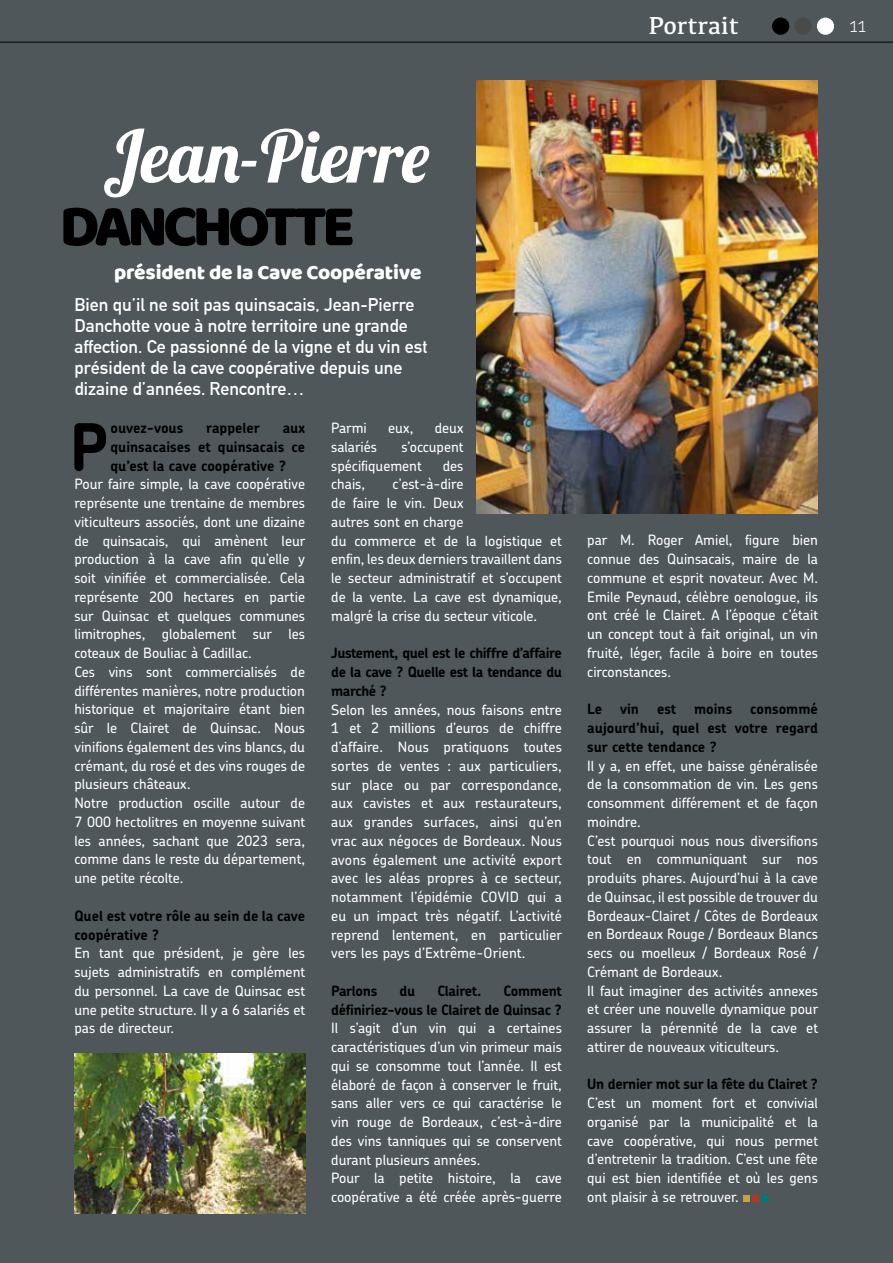
<style>
.page{position:relative;width:893px;height:1263px;background:#4f575b}
.page>*{position:absolute;margin:0;border:0;box-sizing:border-box;transform-origin:0 0}
.t1{font:72px "Lobster 1.4";letter-spacing:.01em;color:#fff}
.t2{font:700 65.1px "Chevin Pro";color:#000}
.t3{font:60px "Baloo";letter-spacing:-.08em;color:#000}
.t4{font:25.5px "Kefa";color:#fff}
.t5{font:21px "Baloo";letter-spacing:-.01em;color:#fff}
.t6{font:700 18px/21px "DIN Alternate";color:#fff}
.t7{font:300 15px "Chevin Pro";color:#fff}
.t8{font:500 14.25px/18.8px "Chevin Pro";color:#fff}
.t9{font:700 14.25px/18.8px "Chevin Pro";letter-spacing:-.015em;color:#000;text-align:justify}
</style>
<div class="page">
<div style="left:772px;top:18px;width:17px;height:17px;background:#000;border-radius:50%"></div>
<div style="left:794px;top:18px;width:18px;height:17px;background:#4a4a49;border-radius:50%"></div>
<div style="left:817px;top:18px;width:17px;height:17px;background:#fff;border-radius:50%"></div>
<img style="left:476px;top:80px;width:342px;height:433px">
<svg style="left:743px;top:1195px;width:24px;height:6px"></svg>
<img style="left:74px;top:1054px;width:231px;height:159px">
<hr style="left:0;top:42px;width:893px;height:1px;background:#000">
<h3 class="t4" style="left:648px;top:9px;width:92px">Portrait</h3>
<p class="t7" style="left:850px;top:17px;width:18px">11</p>
<h1 class="t1" style="left:103px;top:111px;width:328px">Jean-Pierre</h1>
<h3 class="t3" style="left:60px;top:189px;width:297px">DANCHOTTE</h3>
<h3 class="t5" style="left:114px;top:259px;width:309px">président de la Cave Coopérative</h3>
<p class="t6" style="left:74px;top:293px;width:355px">Bien qu’il ne soit pas quinsacais, Jean-Pierre Danchotte voue à notre territoire une grande affection. Ce passionné de la vigne et du vin est président de la cave coopérative depuis une dizaine d’années. Rencontre…</p>
<h2 class="t2" style="left:69px;top:404px;width:41px">P</h2>
<p class="t9" style="left:110px;top:418px;width:74px">ouvez-vous</p>
<p class="t9" style="left:206px;top:418px;width:55px">rappeler</p>
<p class="t8" style="left:331px;top:418px;width:37px">Parmi</p>
<p class="t8" style="left:388px;top:418px;width:27px">eux,</p>
<p class="t8" style="left:435px;top:418px;width:30px">deux</p>
<p class="t8" style="left:331px;top:437px;width:47px">salariés</p>
<p class="t9" style="left:110px;top:418px;width:196px;text-indent:172px">aux quinsacaises et quinsacais ce qu’est la cave coopérative ?</p>
<p class="t8" style="left:74px;top:474px;width:232px">Pour faire simple, la cave coopérative représente une trentaine de membres viticulteurs associés, dont une dizaine de quinsacais, qui amènent leur production à la cave afin qu’elle y soit vinifiée et commercialisée. Cela représente 200 hectares en partie sur Quinsac et quelques communes limitrophes, globalement sur les coteaux de Bouliac à Cadillac.<br>Ces vins sont commercialisés de différentes manières, notre production historique et majoritaire étant bien sûr le Clairet de Quinsac. Nous vinifions également des vins blancs, du crémant, du rosé et des vins rouges de plusieurs châteaux.<br>Notre production oscille autour de 7 000 hectolitres en moyenne suivant les années, sachant que 2023 sera, comme dans le reste du département, une petite récolte.</p>
<p class="t9" style="left:74px;top:906px;width:232px">Quel est votre rôle au sein de la cave coopérative ?</p>
<p class="t8" style="left:74px;top:943px;width:232px;text-align:justify">En tant que président, je gère les sujets administratifs en complément du personnel. La cave de Quinsac est une petite structure. Il y a 6 salariés et pas de directeur.</p>
<p class="t8" style="left:331px;top:437px;width:134px;text-indent:70px">s’occupent spécifiquement</p>
<p class="t8" style="left:443px;top:456px;width:22px">des</p>
<p class="t8" style="left:331px;top:474px;width:232px;text-indent:61px">c’est-à-dire<br>de faire le vin. Deux<br>autres sont en charge<br>du commerce et de la logistique et enfin, les deux derniers travaillent dans le secteur administratif et s’occupent de la vente. La cave est dynamique, malgré la crise du secteur viticole.</p>
<p class="t9" style="left:331px;top:644px;width:232px">Justement, quel est le chiffre d’affaire de la cave ? Quelle est la tendance du marché ?</p>
<p class="t8" style="left:331px;top:700px;width:232px;text-align:justify">Selon les années, nous faisons entre 1 et 2 millions d’euros de chiffre d’affaire. Nous pratiquons toutes sortes de ventes : aux particuliers, sur place ou par correspondance, aux cavistes et aux restaurateurs, aux grandes surfaces, ainsi qu’en vrac aux négoces de Bordeaux. Nous avons également une activité export avec les aléas propres à ce secteur, notamment l’épidémie COVID qui a eu un impact très négatif. L’activité reprend lentement, en particulier vers les pays d’Extrême-Orient.</p>
<p class="t9" style="left:331px;top:981px;width:48px">Parlons</p>
<p class="t9" style="left:399px;top:981px;width:17px">du</p>
<p class="t9" style="left:437px;top:981px;width:45px">Clairet.</p>
<p class="t8" style="left:331px;top:474px;width:35px">chais,</p>
<p class="t9" style="left:331px;top:981px;width:232px;text-align:right">Comment<br>définiriez-vous le Clairet de Quinsac ?</p>
<p class="t8" style="left:331px;top:1018px;width:232px">Il s’agit d’un vin qui a certaines caractéristiques d’un vin primeur mais qui se consomme tout l’année. Il est élaboré de façon à conserver le fruit, sans aller vers ce qui caractérise le vin rouge de Bordeaux, c’est-à-dire des vins tanniques qui se conservent durant plusieurs années.<br>Pour la petite histoire, la cave coopérative a été créée après-guerre</p>
<p class="t8" style="left:587px;top:530px;width:232px;text-align:justify">par M. Roger Amiel, figure bien connue des Quinsacais, maire de la commune et esprit novateur. Avec M.<br>Emile Peynaud, célèbre oenologue, ils ont créé le Clairet. A l’époque c’était un concept tout à fait original, un vin fruité, léger, facile à boire en toutes circonstances.</p>
<p class="t9" style="left:587px;top:700px;width:16px">Le</p>
<p class="t9" style="left:620px;top:700px;width:21px">vin</p>
<p class="t9" style="left:657px;top:700px;width:77px">est moins</p>
<p class="t9" style="left:587px;top:700px;width:232px;text-indent:163px">consommé aujourd’hui, quel est votre regard sur cette tendance ?</p>
<p class="t8" style="left:587px;top:755px;width:232px">Il y a, en effet, une baisse généralisée de la consommation de vin. Les gens consomment différement et de façon moindre.<br>C’est pourquoi nous nous diversifions tout en communiquant sur nos produits phares. Aujourd’hui à la cave de Quinsac, il est possible de trouver du Bordeaux-Clairet / Côtes de Bordeaux en Bordeaux Rouge / Bordeaux Blancs secs ou moelleux / Bordeaux Rosé / Crémant de Bordeaux.<br>Il faut imaginer des activités annexes et créer une nouvelle dynamique pour assurer la pérennité de la cave et attirer de nouveaux viticulteurs.</p>
<p class="t9" style="left:587px;top:1075px;width:232px">Un dernier mot sur la fête du Clairet ?</p>
<p class="t8" style="left:587px;top:1093px;width:232px;text-align:justify">C’est un moment fort et convivial organisé par la municipalité et la cave coopérative, qui nous permet d’entretenir la tradition. C’est une fête qui est bien identifiée et où les gens ont plaisir à se retrouver.</p>
</div>
